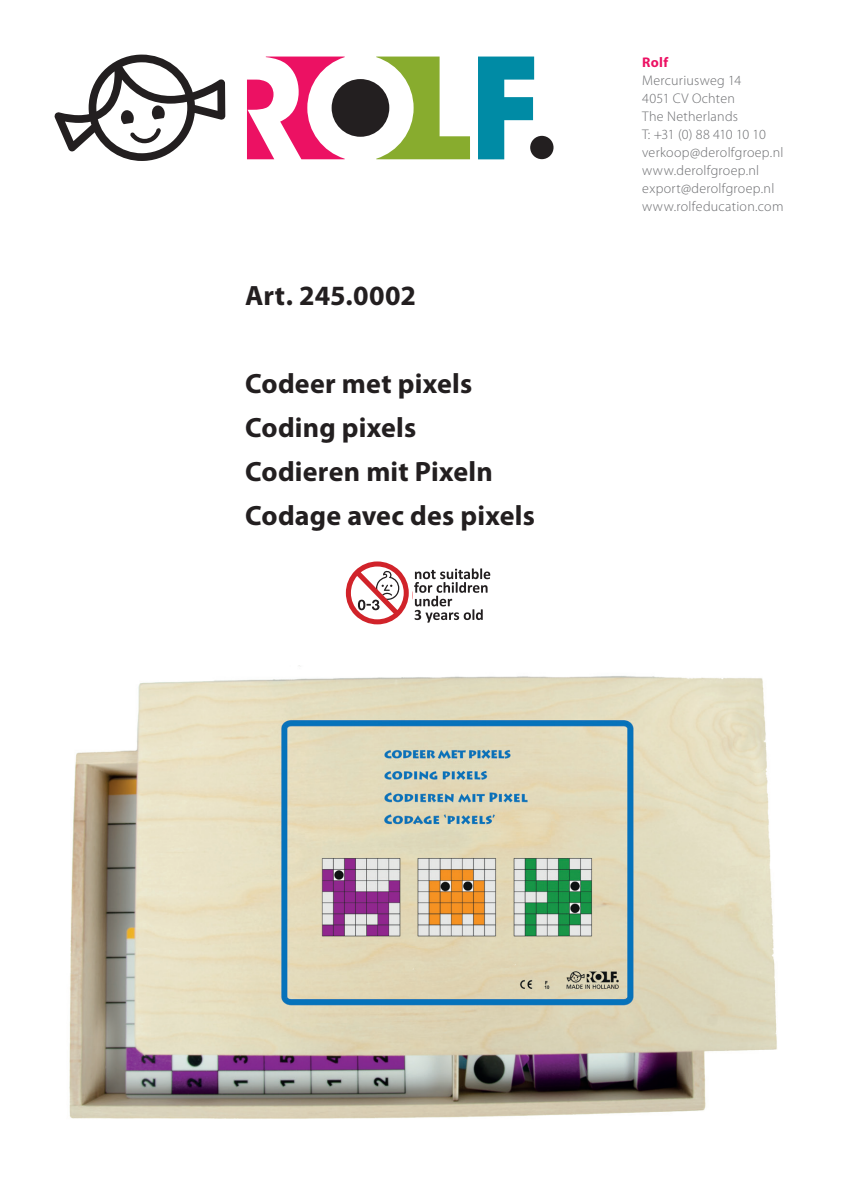
<style>
.page{position:relative;width:842px;height:1191px;background:#fff}
.page>*{position:absolute;margin:0;border:0;box-sizing:border-box;transform-origin:0 0}
.t1{font:700 28px/44px "Myriad Pro";letter-spacing:.005em;color:#231f20}
.t2{font:300 14px/18px "Myriad Pro";letter-spacing:.02em;color:#6c6d70}
.t3{font:700 14px "Myriad Pro";color:#ec1163}
</style>
<div class="page">
<svg style="left:346px;top:561px;width:144px;height:63px"></svg>
<svg style="left:478px;top:57px;width:56px;height:102px"></svg>
<div style="left:530px;top:136px;width:23px;height:23px;background:#231f20;border-radius:50%"></div>
<div style="left:332px;top:79px;width:57px;height:58px;background:#231f20;border-radius:50%"></div>
<svg style="left:247px;top:57px;width:98px;height:102px"></svg>
<svg style="left:376px;top:57px;width:94px;height:102px"></svg>
<svg style="left:54px;top:55px;width:171px;height:106px"></svg>
<img style="left:69px;top:665px;width:708px;height:454px">
<h1 class="t1" style="left:245px;top:272px;width:172px">Art. 245.0002</h1>
<h1 class="t1" style="left:245px;top:360px;width:291px">Codeer met pixels<br>Coding pixels<br>Codieren mit Pixeln<br>Codage avec des pixels</h1>
<p class="t3" style="left:642px;top:53px;width:28px">Rolf</p>
<p class="t2" style="left:642px;top:72px;width:143px">Mercuriusweg 14<br>4051 CV Ochten<br>The Netherlands<br>T: +31 (0) 88 410 10 10 verkoop@derolfgroep.nl www.derolfgroep.nl export@derolfgroep.nl www.rolfeducation.com</p>
</div>
